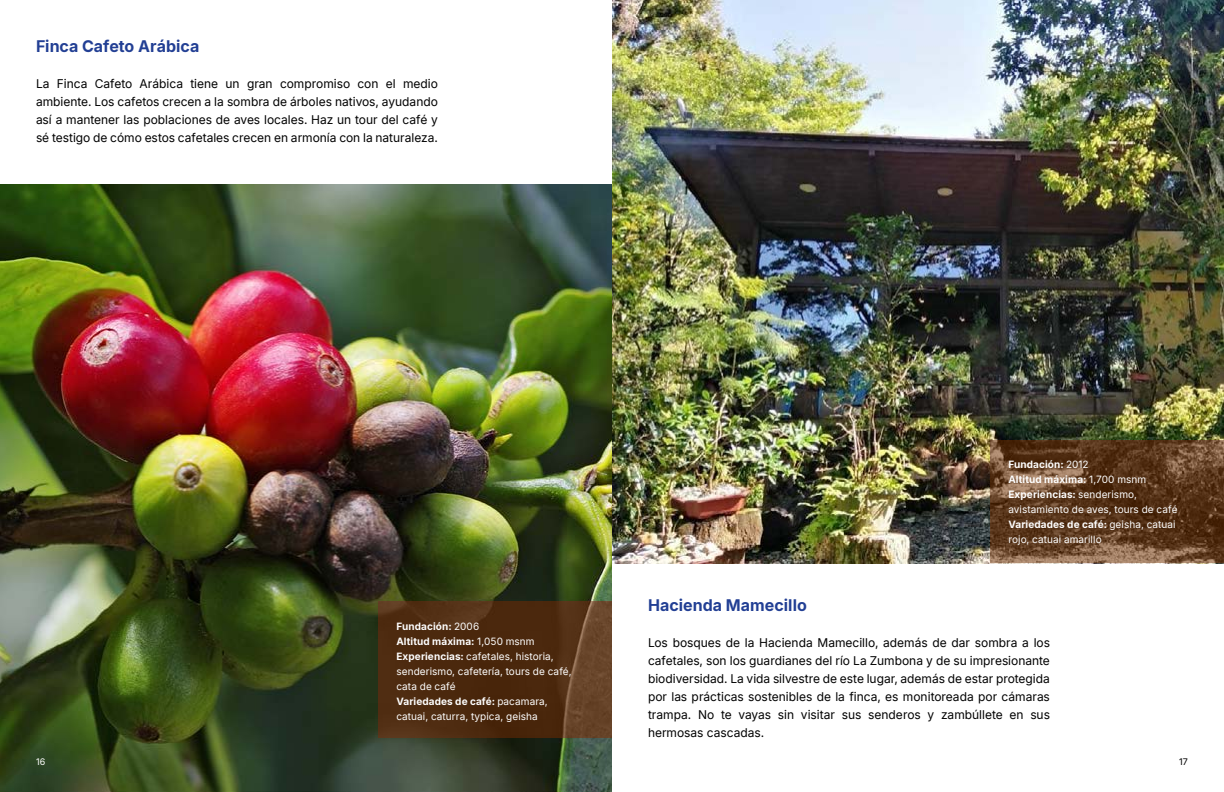
<style>
.page{position:relative;width:1224px;height:792px;background:#fff}
.page>*{position:absolute;margin:0;border:0;box-sizing:border-box;transform-origin:0 0}
.t1{font:700 16px "Inter";color:#223f94}
.t2{font:12px/18px "Inter";color:#000;text-align:justify}
.t3{font:10px/15px "Inter";letter-spacing:.01em;color:#fff}
.t4{font:9px "Inter";color:#fff}
.t5{font:9px "Inter";color:#000}
.s1{font-weight:700}
</style>
<div class="page">
<img style="left:612px;top:0;width:612px;height:563px">
<img style="left:0;top:184px;width:612px;height:608px">
<svg style="left:378px;top:602px;width:234px;height:136px;fill:#4c290e"></svg>
<svg style="left:990px;top:441px;width:234px;height:122px"></svg>
<h1 class="t1" style="left:36px;top:34px;width:165px">Finca Cafeto Arábica</h1>
<p class="t2" style="left:36px;top:74px;width:404px">La Finca Cafeto Arábica tiene un gran compromiso con el medio ambiente. Los cafetos crecen a la sombra de árboles nativos, ayudando así a mantener las poblaciones de aves locales. Haz un tour del café y sé testigo de cómo estos cafetales crecen en armonía con la naturaleza.</p>
<p class="t3" style="left:396px;top:618px;width:177px"><span class="s1">Fundación:</span> 2006<br><span class="s1">Altitud máxima:</span> 1,050 msnm<br><span class="s1">Experiencias:</span> cafetales, historia, senderismo, cafetería, tours de café, cata de café<br><span class="s1">Variedades de café:</span> pacamara, catuai, caturra, typica, geisha</p>
<p class="t3" style="left:1008px;top:457px;width:171px"><span class="s1">Fundación:</span> 2012<br><span class="s1">Altitud máxima:</span> 1,700 msnm<br><span class="s1">Experiencias:</span> senderismo, avistamiento de aves, tours de café<br><span class="s1">Variedades de café:</span> geisha, catuai rojo, catuai amarillo</p>
<h1 class="t1" style="left:648px;top:593px;width:160px">Hacienda Mamecillo</h1>
<p class="t2" style="left:648px;top:633px;width:404px">Los bosques de la Hacienda Mamecillo, además de dar sombra a los cafetales, son los guardianes del río La Zumbona y de su impresionante biodiversidad. La vida silvestre de este lugar, además de estar protegida por las prácticas sostenibles de la finca, es monitoreada por cámaras trampa. No te vayas sin visitar sus senderos y zambúllete en sus hermosas cascadas.</p>
<p class="t4" style="left:36px;top:755px;width:11px">16</p>
<p class="t5" style="left:1179px;top:755px;width:10px">17</p>
</div>
